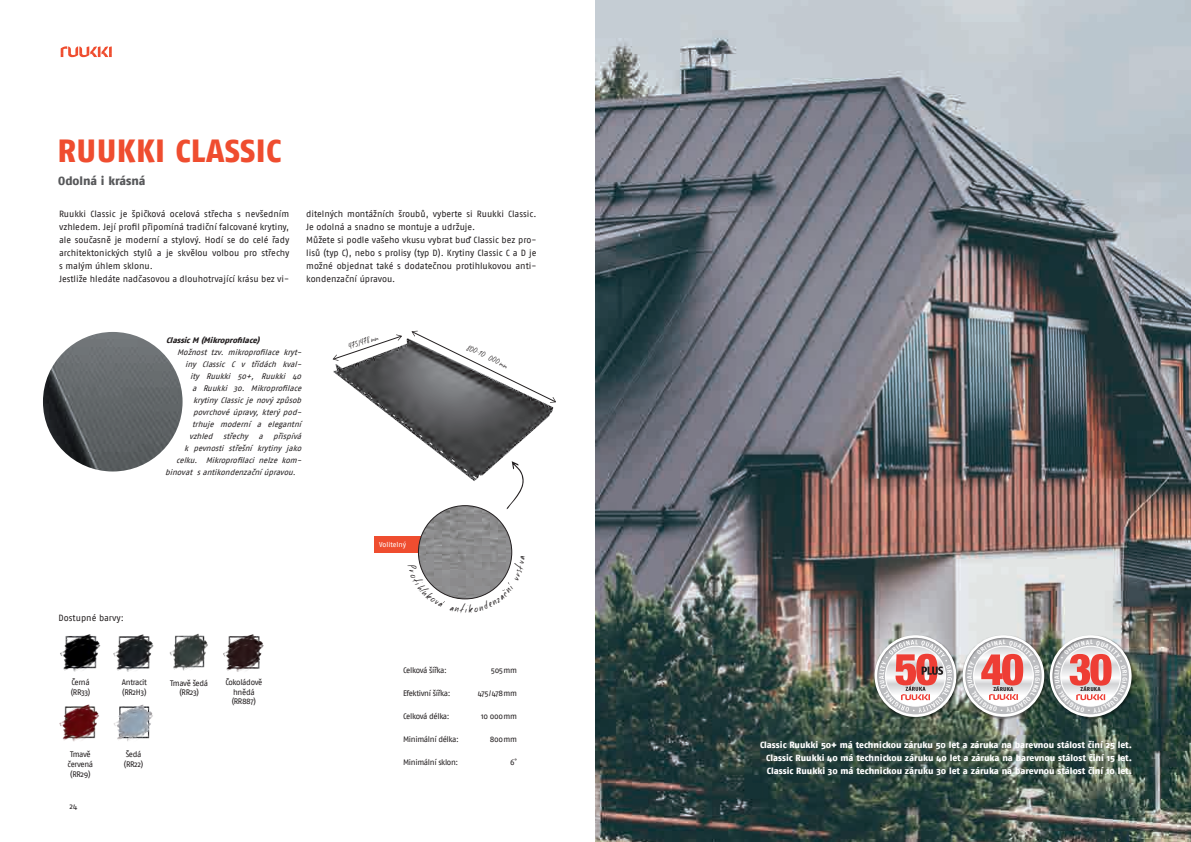
<style>
.page{position:relative;width:1191px;height:842px;background:#fff}
.page>*{position:absolute;margin:0;border:0;box-sizing:border-box;transform-origin:0 0}
.t1{font:800 32px "Fago Pro";letter-spacing:.01em;color:#ef4d2f}
.t2{font:800 12px "Fago Pro";letter-spacing:-.005em;color:#57585a}
.t3{font:9px/13px "Fago Pro";color:#231f20}
.t4{font:800 9px/13px "Fago Pro";color:#fff;text-align:justify}
.t5{font:8.6px "Good Foot";color:#231f20}
.t6{font:italic 8px "Fago Pro";letter-spacing:-.01em;color:#231f20}
.t7{font:8px/9.6px "Fago Pro";letter-spacing:-.045em;color:#231f20;text-align:center}
.t8{font:italic 800 8px "Fago Pro";color:#231f20}
.t9{font:7.1px "Fago Pro";color:#fff}
.t10{font:800 5.6px "Fago OT";letter-spacing:.025em;color:#231f20}
</style>
<div class="page">
<svg style="left:61px;top:46px;width:51px;height:11px"></svg>
<div style="left:374px;top:536px;width:47px;height:17px;background:#ef4d2f"></div>
<img style="left:595px;top:0;width:596px;height:842px">
<img style="left:418px;top:506px;width:94px;height:93px;border-radius:47px">
<img style="left:332px;top:330px;width:224px;height:179px">
<img style="left:43px;top:332px;width:140px;height:139px;border-radius:70px">
<img style="left:59px;top:704px;width:40px;height:38px">
<img style="left:113px;top:634px;width:41px;height:38px">
<img style="left:60px;top:634px;width:41px;height:38px">
<img style="left:223px;top:634px;width:41px;height:38px">
<img style="left:169px;top:633px;width:39px;height:38px">
<img style="left:114px;top:704px;width:39px;height:37px">
<img style="left:873px;top:634px;width:262px;height:87px">
<div style="left:874px;top:635px;width:82px;height:82px;border:3px solid #fff;border-radius:50%"></div>
<svg style="left:879px;top:640px;width:73px;height:72px"></svg>
<div style="left:962px;top:635px;width:82px;height:82px;border:3px solid #fff;border-radius:50%"></div>
<div style="left:1049px;top:635px;width:82px;height:82px;border:3px solid #fff;border-radius:50%"></div>
<svg style="left:418px;top:556px;width:94px;height:47px"></svg>
<svg style="left:967px;top:640px;width:73px;height:72px"></svg>
<svg style="left:1054px;top:640px;width:73px;height:72px"></svg>
<h1 class="t1" style="left:58px;top:131px;width:225px">RUUKKI CLASSIC</h1>
<h2 class="t2" style="left:58px;top:174px;width:89px">Odolná i krásná</h2>
<p class="t3" style="left:59px;top:207px;width:232px">Ruukki Classic je špičková ocelová střecha s nevšedním vzhledem. Její profil připomíná tradiční falcované krytiny, ale současně je moderní a stylový. Hodí se do celé řady architektonických stylů a je skvělou volbou pro střechy s malým úhlem sklonu.<br>Jestliže hledáte nadčasovou a dlouhotrvající krásu bez vi-</p>
<p class="t3" style="left:306px;top:207px;width:232px">ditelných montážních šroubů, vyberte si Ruukki Classic.<br>Je odolná a snadno se montuje a udržuje.<br>Můžete si podle vašeho vkusu vybrat buď Classic bez pro&shy;lisů (typ C), nebo s prolisy (typ D). Krytiny Classic C a D je možné objednat také s dodatečnou protihlukovou anti&shy;kondenzační úpravou.</p>
<p class="t8" style="left:166px;top:336px;width:95px">ClassicM (Mikroprofilace)</p>
<p class="t6" style="left:177px;top:348px;width:128px">Možnost tzv. mikroprofilace kryt-</p>
<p class="t6" style="left:185px;top:360px;width:120px">iny Classic C v třídách kval-</p>
<p class="t6" style="left:190px;top:372px;width:115px">ity Ruukki 50+, Ruukki 40</p>
<p class="t6" style="left:192px;top:384px;width:113px">a Ruukki 30. Mikroprofilace</p>
<p class="t6" style="left:193px;top:396px;width:112px">krytiny Classic je nový způsob</p>
<p class="t6" style="left:193px;top:408px;width:112px">povrchové úpravy, který pod-</p>
<p class="t6" style="left:192px;top:420px;width:113px">trhuje moderní a elegantní</p>
<p class="t6" style="left:189px;top:432px;width:116px">vzhled střechy a přispívá</p>
<p class="t6" style="left:184px;top:444px;width:121px">k pevnosti střešní krytiny jako</p>
<p class="t6" style="left:176px;top:456px;width:129px">celku. Mikroprofilaci nelze kom-</p>
<p class="t6" style="left:165px;top:468px;width:135px">binovat santikondenzačníúpravou.</p>
<p class="t3" style="left:59px;top:612px;width:67px">Dostupné barvy:</p>
<p class="t7" style="left:71px;top:678px;width:21px;text-align:left">Černá (RR33)</p>
<p class="t7" style="left:68px;top:750px;width:27px">Tmavě červená (RR29)</p>
<p class="t7" style="left:70px;top:801px;width:9px">24</p>
<p class="t7" style="left:122px;top:678px;width:27px;text-align:left">Antracit (RR2H3)</p>
<p class="t7" style="left:124px;top:750px;width:21px;text-align:left">Šedá (RR22)</p>
<p class="t7" style="left:170px;top:678px;width:39px">Tmavě šedá (RR23)</p>
<p class="t7" style="left:225px;top:678px;width:39px">Čokoládově hnědá (RR887)</p>
<p class="t5" style="left:347px;top:341px;width:32px;rotate:-17deg">475/478mm</p>
<p class="t5" style="left:470px;top:342px;width:46px;rotate:26deg">800-10 000 mm</p>
<p class="t9" style="left:379px;top:540px;width:28px">Volitelný</p>
<p class="t7" style="left:403px;top:665px;width:45px">Celková šířka:</p>
<p class="t7" style="left:403px;top:688px;width:49px">Efektivní šířka:</p>
<p class="t7" style="left:403px;top:711px;width:48px">Celková délka:</p>
<p class="t7" style="left:403px;top:734px;width:57px">Minimální délka:</p>
<p class="t7" style="left:403px;top:757px;width:57px">Minimální sklon:</p>
<p class="t7" style="left:491px;top:665px;width:28px">505mm</p>
<p class="t7" style="left:478px;top:688px;width:41px">475/478mm</p>
<p class="t7" style="left:481px;top:711px;width:37px">10 000mm</p>
<p class="t7" style="left:490px;top:734px;width:29px">800mm</p>
<p class="t7" style="left:510px;top:757px;width:8px">6˚</p>
<p class="t10" style="left:993px;top:685px;width:22px">ZÁRUKA</p>
<p class="t10" style="left:1080px;top:685px;width:22px">ZÁRUKA</p>
<p class="t4" style="left:766px;top:738px;width:367px;text-indent:-6px">Classic Ruukki 50+ má technickou záruku 50 let a záruka na barevnou stálost činí 25 let.<br>Classic Ruukki 40 má technickou záruku 40 let a záruka na barevnou stálost činí 15 let.<br>Classic Ruukki 30 má technickou záruku 30 let a záruka na barevnou stálost činí 10 let.</p>
</div>
